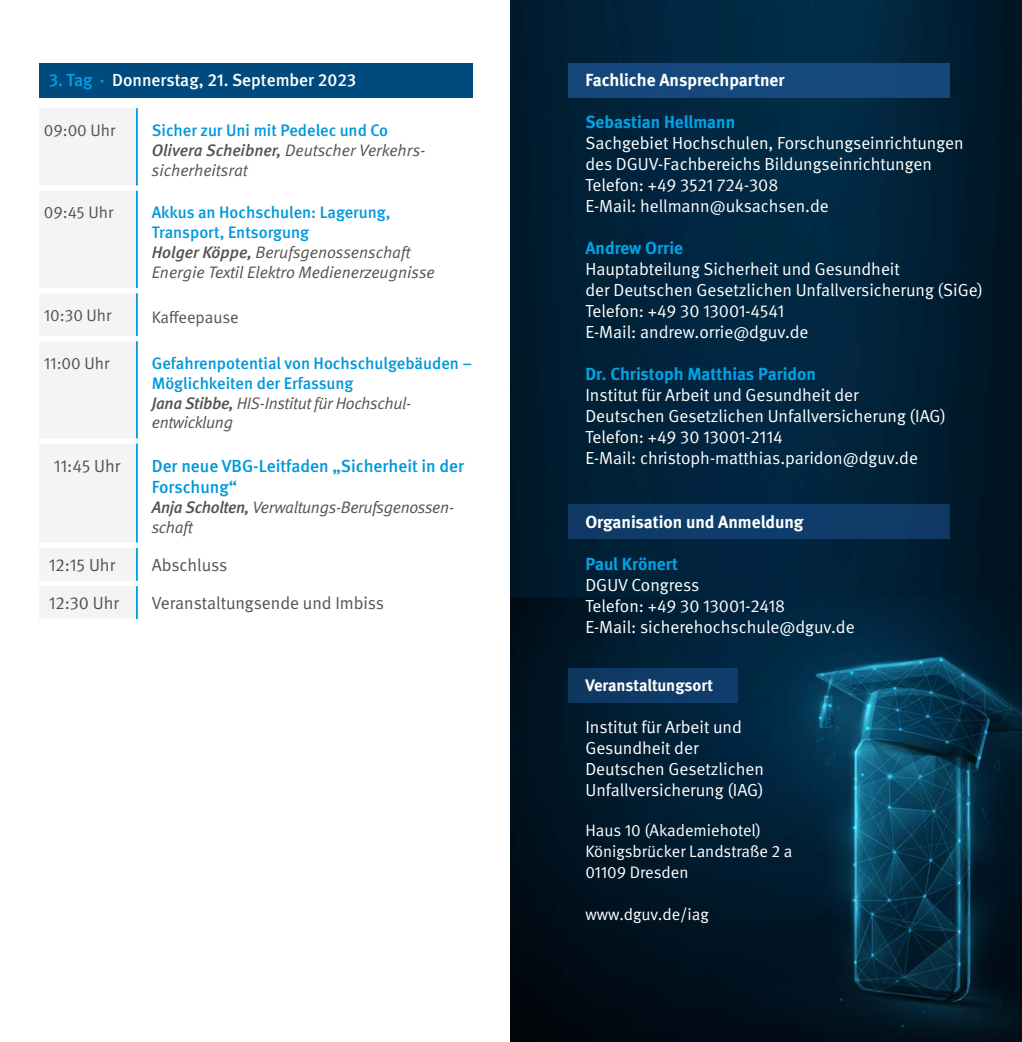
<style>
.page{position:relative;width:1022px;height:1042px;background:#fff}
.page>*{position:absolute;margin:0;border:0;box-sizing:border-box;transform-origin:0 0}
.t1{font:17.5px/21px "DGUV Meta";color:#fff}
.t2{font:700 17.5px "DGUV Meta";color:#00a2e6}
._03_Tabellen_und_Graphen_Tabellen_normal{font:17.5px "DGUV Meta";color:#55524e}
.t3{font:700 17.5px "DGUV Meta";color:#fff}
._03_Tabellen_und_Graphen_Tabellen_normal-2{font:500 17.5px/21px "DGUV Meta";color:#0098dc}
._01_Überschriften_10pt_Unter-Überschrift{font:500 17.5px "DGUV Meta";color:#fff}
.Moderator{font:500 16.62px/19.9px "DGUV Meta";color:#0098dc}
._03_Tabellen_und_Graphen_Tabellen_normal-3{font:italic 16.62px/19.9px "DGUV Meta";letter-spacing:-.01em;color:#55524e}
._02_Fließtext_Adresse{font:16.62px "DGUV Meta";color:#fff}
.Moderator-2{font:italic 16.62px/19.9px "DGUV Meta";color:#55524e}
._03_Tabellen_und_Graphen_Tabellen_normal-4{font:16.62px "DGUV Meta";color:#55524e}
._02_Fließtext_Adresse-2{font:700 16.62px "DGUV Meta";color:#fff}
.s1{color:#00a2e6}
.s2{font-weight:500}
.s3{font-style:italic;color:#55524e}
.s4{font-weight:400;font-style:italic;color:#55524e}
</style>
<div class="page">
<img style="left:511px;top:0;width:511px;height:598px">
<div style="left:39px;top:63px;width:434px;height:35px;background:#014a7d"></div>
<div style="left:39px;top:109px;width:98px;height:510px;background:#f4f4f4"></div>
<hr style="left:136px;top:548px;width:2px;height:33px;background:#0098dc">
<hr style="left:136px;top:586px;width:2px;height:33px;background:#0098dc">
<hr style="left:136px;top:444px;width:2px;height:98px;background:#0098dc">
<hr style="left:136px;top:108px;width:2px;height:77px;background:#0098dc">
<hr style="left:136px;top:293px;width:2px;height:43px;background:#0098dc">
<hr style="left:136px;top:191px;width:2px;height:97px;background:#0098dc">
<hr style="left:136px;top:341px;width:2px;height:97px;background:#0098dc">
<img style="left:511px;top:598px;width:511px;height:444px">
<div style="left:568px;top:63px;width:381px;height:35px;background:#16487e"></div>
<div style="left:568px;top:504px;width:381px;height:34px;background:#0f3c69"></div>
<div style="left:568px;top:668px;width:169px;height:35px;background:#0f3b66"></div>
<p class="_01_Überschriften_10pt_Unter-Überschrift" style="left:49px;top:70px;width:309px"><span class="s1">3. Tag ·</span> Donnerstag, 21. September 2023</p>
<p class="_03_Tabellen_und_Graphen_Tabellen_normal-4" style="left:44px;top:120px;width:73px">09:00 Uhr</p>
<p class="Moderator" style="left:152px;top:120px;width:238px">Sicher zur Uni mit Pedelec und Co</p>
<p class="Moderator-2" style="left:152px;top:140px;width:275px"><span class="s2">Olivera Scheibner,</span> Deutscher Verkehrs&shy;sicherheitsrat</p>
<p class="_03_Tabellen_und_Graphen_Tabellen_normal-4" style="left:44px;top:203px;width:71px">09:45 Uhr</p>
<p class="Moderator" style="left:152px;top:203px;width:240px">Akkus an Hochschulen: Lagerung,<br>Transport, Entsorgung</p>
<p class="_03_Tabellen_und_Graphen_Tabellen_normal-3" style="left:152px;top:243px;width:284px"><span class="s2">Holger Köppe,</span> Berufsgenossenschaft<br>Energie Textil Elektro Medienerzeugnisse</p>
<p class="_03_Tabellen_und_Graphen_Tabellen_normal-4" style="left:44px;top:305px;width:69px">10:30 Uhr</p>
<p class="_03_Tabellen_und_Graphen_Tabellen_normal-4" style="left:152px;top:308px;width:88px">Kaffeepause</p>
<p class="_03_Tabellen_und_Graphen_Tabellen_normal-4" style="left:44px;top:353px;width:67px">11:00 Uhr</p>
<p class="Moderator" style="left:152px;top:353px;width:322px">Gefahrenpotential von Hochschulgebäuden –<br>Möglichkeiten der Erfassung<br><span class="s3">Jana Stibbe,</span> <span class="s4">HIS-Institut für Hochschul-</span></p>
<p class="_03_Tabellen_und_Graphen_Tabellen_normal-3" style="left:152px;top:413px;width:83px">entwicklung</p>
<p class="_03_Tabellen_und_Graphen_Tabellen_normal" style="left:54px;top:455px;width:68px">11:45 Uhr</p>
<p class="_03_Tabellen_und_Graphen_Tabellen_normal-2" style="left:152px;top:456px;width:314px">Der neue VBG-Leitfaden „Sicherheit in der<br>Forschung“</p>
<p class="_03_Tabellen_und_Graphen_Tabellen_normal-3" style="left:152px;top:497px;width:304px"><span class="s2">Anja Scholten,</span> Verwaltungs-Berufsgenossen&shy;schaft</p>
<p class="_03_Tabellen_und_Graphen_Tabellen_normal" style="left:49px;top:555px;width:68px">12:15 Uhr</p>
<p class="_03_Tabellen_und_Graphen_Tabellen_normal" style="left:152px;top:555px;width:77px">Abschluss</p>
<p class="_03_Tabellen_und_Graphen_Tabellen_normal" style="left:49px;top:593px;width:72px">12:30 Uhr</p>
<p class="_03_Tabellen_und_Graphen_Tabellen_normal" style="left:152px;top:593px;width:234px">Veranstaltungsende und Imbiss</p>
<p class="t3" style="left:585px;top:70px;width:201px">Fachliche Ansprechpartner</p>
<p class="t2" style="left:585px;top:112px;width:151px">Sebastian Hellmann</p>
<p class="t1" style="left:585px;top:133px;width:380px">Sachgebiet Hochschulen, Forschungseinrichtungen</p>
<p class="t1" style="left:585px;top:154px;width:348px">des DGUV-Fachbereichs Bildungseinrichtungen</p>
<p class="t1" style="left:585px;top:175px;width:245px">Telefon: +49 3521 724-308<br>E-Mail: hellmann@uksachsen.de</p>
<p class="t2" style="left:585px;top:238px;width:99px">Andrew Orrie</p>
<p class="t1" style="left:585px;top:259px;width:316px">Hauptabteilung Sicherheit und Gesundheit</p>
<p class="t1" style="left:585px;top:280px;width:399px">der Deutschen Gesetzlichen Unfallversicherung (SiGe)</p>
<p class="t1" style="left:585px;top:301px;width:200px">Telefon: +49 30 13001-4541</p>
<p class="t1" style="left:585px;top:322px;width:225px">E-Mail: andrew.orrie@dguv.de</p>
<p class="t2" style="left:585px;top:364px;width:232px">Dr. Christoph Matthias Paridon</p>
<p class="t1" style="left:585px;top:385px;width:275px">Institut für Arbeit und Gesundheit der</p>
<p class="t1" style="left:585px;top:406px;width:362px">Deutschen Gesetzlichen Unfallversicherung (IAG)</p>
<p class="t1" style="left:585px;top:427px;width:334px">Telefon: +49 30 13001-2114<br>E-Mail: christoph-matthias.paridon@dguv.de</p>
<p class="t3" style="left:585px;top:511px;width:220px">Organisation und Anmeldung</p>
<p class="t2" style="left:585px;top:553px;width:94px">Paul Krönert</p>
<p class="t1" style="left:585px;top:574px;width:115px">DGUV Congress</p>
<p class="t1" style="left:585px;top:595px;width:201px">Telefon: +49 30 13001-2418</p>
<p class="t1" style="left:585px;top:616px;width:271px">E-Mail: sicherehochschule@dguv.de</p>
<p class="_02_Fließtext_Adresse-2" style="left:585px;top:675px;width:129px">Veranstaltungsort</p>
<p class="t1" style="left:585px;top:717px;width:158px">Institut für Arbeit und</p>
<p class="t1" style="left:585px;top:738px;width:115px">Gesundheit der</p>
<p class="t1" style="left:585px;top:759px;width:180px">Deutschen Gesetzlichen</p>
<p class="t1" style="left:585px;top:780px;width:180px">Unfallversicherung (IAG)</p>
<p class="_02_Fließtext_Adresse" style="left:585px;top:821px;width:177px">Haus 10 (Akademiehotel)</p>
<p class="_02_Fließtext_Adresse" style="left:585px;top:842px;width:208px">Königsbrücker Landstraße 2 a</p>
<p class="_02_Fließtext_Adresse" style="left:585px;top:863px;width:104px">01109 Dresden</p>
<p class="_02_Fließtext_Adresse" style="left:585px;top:905px;width:125px">www.dguv.de/iag</p>
</div>
